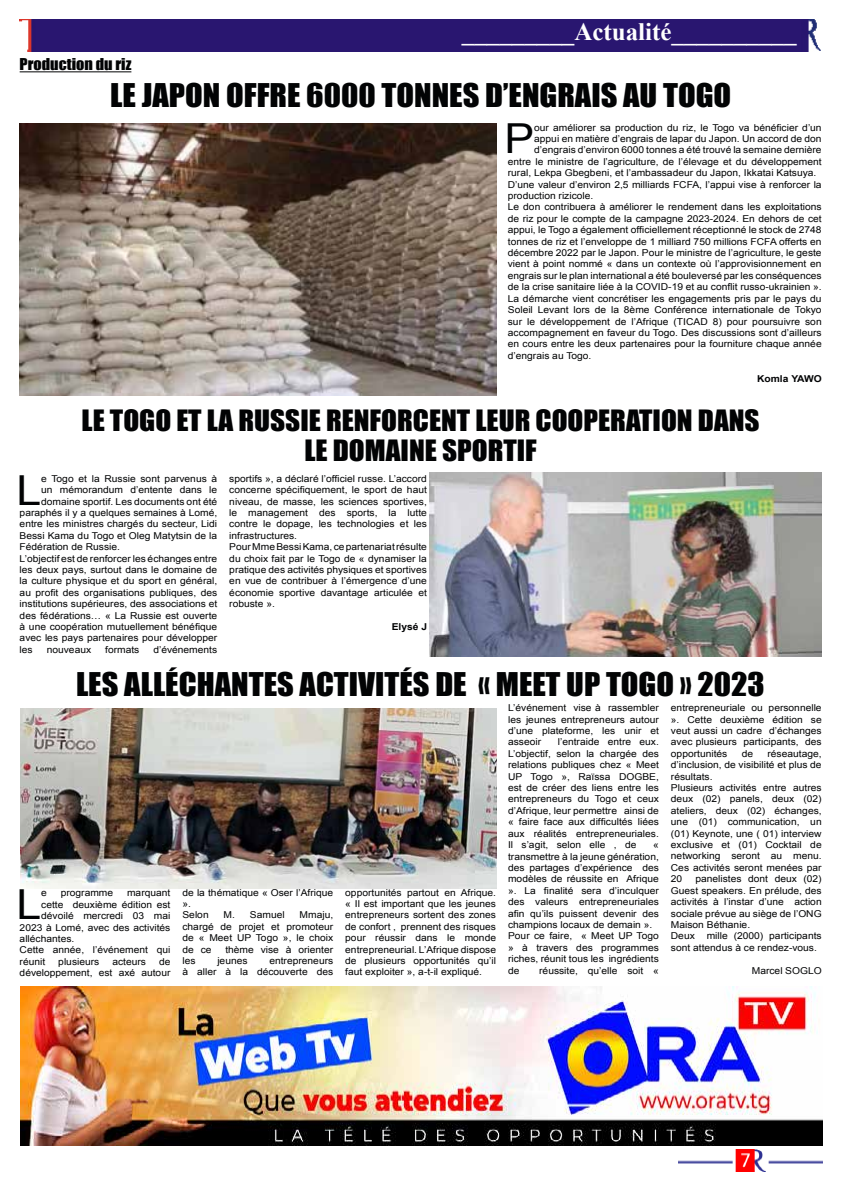
<style>
.page{position:relative;width:842px;height:1191px;background:#fff}
.page>*{position:absolute;margin:0;border:0;box-sizing:border-box;transform-origin:0 0}
.t1{font:41.4px "Arial";color:#020304;scale:1.08 1}
.t2{font:30px "Impact";color:#020304;scale:1.08 1}
.t3{font:27px/30px "Impact";color:#020304;text-align:center;scale:1.08 1}
.t4{font:700 25px "Times New Roman";color:#fff}
.t5{font:15px "Impact";color:#020304;scale:1.08 1}
.t6{font:9.5px/11.4px "Arial";color:#020304;scale:1.08 1}
.t7{font:700 9.5px "Arial";color:#020304;scale:1.08 1}
</style>
<div class="page">
<div style="left:20px;top:20px;width:801px;height:31px;background:#291670"></div>
<img style="left:678px;top:1149px;width:144px;height:22px">
<hr style="left:20px;top:71px;width:111px;height:1px;background:#020304">
<img style="left:20px;top:124px;width:476px;height:271px">
<img style="left:430px;top:472px;width:391px;height:184px">
<img style="left:20px;top:708px;width:476px;height:180px">
<img style="left:20px;top:986px;width:802px;height:159px">
<h3 class="t4" style="left:462px;top:14px;width:336px">_________Actualité__________</h3>
<h3 class="t5" style="left:20px;top:53px;width:105px">Production du riz</h3>
<h2 class="t2" style="left:110px;top:72px;width:576px">LE JAPON OFFRE 6000 TONNES D’ENGRAIS AU TOGO</h2>
<h1 class="t1" style="left:504px;top:112px;width:29px">P</h1>
<p class="t6" style="left:534px;top:122px;width:268px">our améliorer sa production du riz, le Togo va bénéficier d’un</p>
<p class="t6" style="left:534px;top:133px;width:268px">appui en matière d’engrais de lapar du Japon. Un accord de don</p>
<p class="t6" style="left:534px;top:144px;width:268px">d’engrais d’environ 6000 tonnes a été trouvé la semaine dernière</p>
<p class="t6" style="left:508px;top:156px;width:292px">entre le ministre de l’agriculture, de l’élevage et du développement</p>
<p class="t6" style="left:508px;top:167px;width:287px">rural, Lekpa Gbegbeni, et l’ambassadeur du Japon, Ikkatai Katsuya.</p>
<p class="t6" style="left:508px;top:179px;width:292px">D’une valeur d’environ 2,5 milliards FCFA, l’appui vise à renforcer la</p>
<p class="t6" style="left:508px;top:190px;width:81px">production rizicole.</p>
<p class="t6" style="left:508px;top:201px;width:292px">Le don contribuera à améliorer le rendement dans les exploitations</p>
<p class="t6" style="left:508px;top:213px;width:292px">de riz pour le compte de la campagne 2023-2024. En dehors de cet</p>
<p class="t6" style="left:508px;top:224px;width:292px">appui, le Togo a également officiellement réceptionné le stock de 2748</p>
<p class="t6" style="left:508px;top:236px;width:292px">tonnes de riz et l’enveloppe de 1 milliard 750 millions FCFA offerts en</p>
<p class="t6" style="left:508px;top:247px;width:292px">décembre 2022 par le Japon. Pour le ministre de l’agriculture, le geste</p>
<p class="t6" style="left:508px;top:258px;width:292px">vient à point nommé « dans un contexte où l’approvisionnement en</p>
<p class="t6" style="left:508px;top:270px;width:292px">engrais sur le plan international a été bouleversé par les conséquences</p>
<p class="t6" style="left:508px;top:281px;width:292px">de la crise sanitaire liée à la COVID-19 et au conflit russo-ukrainien ».</p>
<p class="t6" style="left:508px;top:293px;width:292px">La démarche vient concrétiser les engagements pris par le pays du</p>
<p class="t6" style="left:508px;top:304px;width:292px">Soleil Levant lors de la 8ème Conférence internationale de Tokyo</p>
<p class="t6" style="left:508px;top:315px;width:292px">sur le développement de l’Afrique (TICAD 8) pour poursuivre son</p>
<p class="t6" style="left:508px;top:327px;width:292px">accompagnement en faveur du Togo. Des discussions sont d’ailleurs</p>
<p class="t6" style="left:508px;top:338px;width:292px">en cours entre les deux partenaires pour la fourniture chaque année</p>
<p class="t6" style="left:508px;top:350px;width:79px">d’engrais au Togo.</p>
<p class="t7" style="left:757px;top:372px;width:61px">Komla YAWO</p>
<h3 class="t3" style="left:82px;top:404px;width:629px">LE TOGO ET LA RUSSIE RENFORCENT LEUR COOPERATION DANS<br>LE DOMAINE SPORTIF</h3>
<h1 class="t1" style="left:16px;top:463px;width:24px">L</h1>
<p class="t6" style="left:41px;top:473px;width:165px">e Togo et la Russie sont parvenus à</p>
<p class="t6" style="left:41px;top:484px;width:164px">un mémorandum d’entente dans le</p>
<p class="t6" style="left:41px;top:495px;width:165px">domaine sportif. Les documents ont été</p>
<p class="t6" style="left:20px;top:507px;width:184px">paraphés il y a quelques semaines à Lomé,</p>
<p class="t6" style="left:20px;top:518px;width:184px">entre les ministres chargés du secteur, Lidi</p>
<p class="t6" style="left:20px;top:530px;width:184px">Bessi Kama du Togo et Oleg Matytsin de la</p>
<p class="t6" style="left:20px;top:541px;width:94px">Fédération de Russie.</p>
<p class="t6" style="left:20px;top:552px;width:184px">L’objectif est de renforcer les échanges entre</p>
<p class="t6" style="left:20px;top:564px;width:184px">les deux pays, surtout dans le domaine de</p>
<p class="t6" style="left:20px;top:575px;width:184px">la culture physique et du sport en général,</p>
<p class="t6" style="left:20px;top:587px;width:184px">au profit des organisations publiques, des</p>
<p class="t6" style="left:20px;top:598px;width:184px">institutions supérieures, des associations et</p>
<p class="t6" style="left:20px;top:609px;width:184px">des fédérations… « La Russie est ouverte</p>
<p class="t6" style="left:20px;top:621px;width:184px">à une coopération mutuellement bénéfique</p>
<p class="t6" style="left:20px;top:632px;width:184px">avec les pays partenaires pour développer</p>
<p class="t6" style="left:20px;top:644px;width:14px">les</p>
<p class="t6" style="left:47px;top:644px;width:43px">nouveaux</p>
<p class="t6" style="left:105px;top:644px;width:33px">formats</p>
<p class="t6" style="left:153px;top:644px;width:61px">d’événements</p>
<p class="t6" style="left:229px;top:473px;width:184px">sportifs », a déclaré l’officiel russe. L’accord concerne spécifiquement, le sport de haut niveau, de masse, les sciences sportives, le management des sports, la lutte contre le dopage, les technologies et les infrastructures.<br>Pour Mme Bessi Kama, ce partenariat résulte du choix fait par le Togo de « dynamiser la pratique des activités physiques et sportives en vue de contribuer à l’émergence d’une économie sportive davantage articulée et robuste ».</p>
<p class="t7" style="left:392px;top:620px;width:34px">Elysé J</p>
<h2 class="t2" style="left:76px;top:660px;width:639px">LES ALLÉCHANTES ACTIVITÉS DE « MEET UP TOGO » 2023</h2>
<h1 class="t1" style="left:16px;top:877px;width:24px">L</h1>
<p class="t6" style="left:41px;top:887px;width:7px">e</p>
<p class="t6" style="left:61px;top:887px;width:50px">programme</p>
<p class="t6" style="left:127px;top:887px;width:42px">marquant</p>
<p class="t6" style="left:41px;top:898px;width:121px">cette deuxième édition est</p>
<p class="t6" style="left:41px;top:910px;width:121px">dévoilé mercredi 03 mai</p>
<p class="t6" style="left:20px;top:921px;width:141px">2023 à Lomé, avec des activités</p>
<p class="t6" style="left:20px;top:933px;width:52px">alléchantes.</p>
<p class="t6" style="left:20px;top:944px;width:141px">Cette année, l’événement qui</p>
<p class="t6" style="left:20px;top:955px;width:25px">réunit</p>
<p class="t6" style="left:58px;top:955px;width:40px">plusieurs</p>
<p class="t6" style="left:112px;top:955px;width:33px">acteurs</p>
<p class="t6" style="left:20px;top:955px;width:141px;text-align:right">de<br>développement, est axé autour</p>
<p class="t6" style="left:182px;top:886px;width:141px">de la thématique « Oser l’Afrique ».<br>Selon</p>
<p class="t6" style="left:224px;top:909px;width:58px">M. Samuel</p>
<p class="t6" style="left:182px;top:909px;width:141px;text-align:justify;text-indent:117px">Mmaju, chargé de projet et promoteur de « Meet UP Togo », le choix de ce</p>
<p class="t6" style="left:225px;top:943px;width:101px">thème vise à orienter</p>
<p class="t6" style="left:182px;top:955px;width:14px">les</p>
<p class="t6" style="left:217px;top:955px;width:29px">jeunes</p>
<p class="t6" style="left:182px;top:955px;width:141px;text-align:right">entrepreneurs<br>à aller à la découverte des</p>
<p class="t6" style="left:345px;top:886px;width:141px;text-align:justify">opportunités partout en Afrique. « Il est important que les jeunes entrepreneurs sortent des zones de confort , prennent des risques pour réussir dans le monde entrepreneurial. L’Afrique dispose de plusieurs opportunités qu’il faut exploiter », a-t-il expliqué.</p>
<p class="t6" style="left:508px;top:702px;width:141px;text-align:justify">L’événement vise à rassembler les jeunes entrepreneurs autour d’une plateforme, les unir et asseoir</p>
<p class="t6" style="left:508px;top:736px;width:141px;text-align:justify;text-indent:50px">l’entraide entre eux.<br>L’objectif, selon la chargée des relations publiques chez « Meet UP Togo », Raïssa DOGBE, est de créer des liens entre les entrepreneurs du Togo et ceux d’Afrique, leur permettre ainsi de « faire face aux difficultés liées aux réalités entrepreneuriales.<br>Il s’agit, selon elle , de</p>
<p class="t6" style="left:508px;top:839px;width:141px;text-indent:145px">« transmettre à la jeune génération, des partages d’expérience des modèles de réussite en Afrique ». La finalité sera d’inculquer des valeurs entrepreneuriales afin qu’ils puissent devenir des champions locaux de demain ».<br>Pour ce faire, « Meet UP Togo » à travers des programmes riches, réunit tous les ingrédients de</p>
<p class="t6" style="left:539px;top:964px;width:112px">réussite, qu’elle soit «</p>
<p class="t6" style="left:671px;top:702px;width:141px;text-align:justify">entrepreneuriale ou personnelle ». Cette deuxième édition se veut aussi un cadre d’échanges avec plusieurs participants, des opportunités</p>
<p class="t6" style="left:671px;top:748px;width:141px;text-indent:97px">réseautage, d’inclusion, de visibilité et plus de résultats.<br>Plusieurs activités entre autres deux (02) panels, deux (02) ateliers, deux (02) échanges, une (01) communication, un (01) Keynote, une ( 01) interview exclusive et (01) Cocktail de networking seront au menu.<br>Ces activités seront menées par<br>20</p>
<p class="t6" style="left:742px;top:748px;width:12px">de</p>
<p class="t6" style="left:671px;top:873px;width:141px;text-indent:25px">panelistes dont deux (02)<br>Guest speakers. En prélude, des activités à l’instar d’une action sociale prévue au siège de l’ONG<br>Maison Béthanie.<br>Deux mille (2000) participants sont attendus à ce rendez-vous.</p>
<p class="t6" style="left:752px;top:964px;width:66px">Marcel SOGLO</p>
</div>
